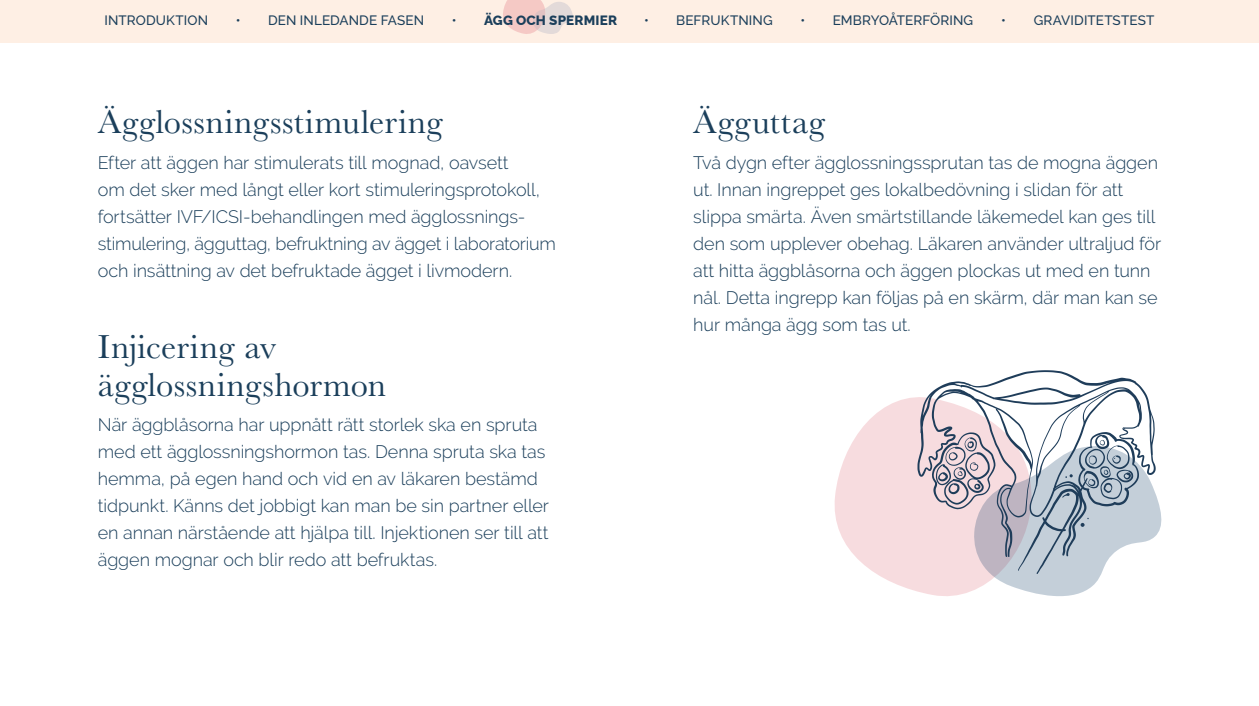
<style>
.page{position:relative;width:1259px;height:706px;background:#fff}
.page>*{position:absolute;margin:0;border:0;box-sizing:border-box;transform-origin:0 0}
.t1{font:34.5px/37.5px "Baskerville";letter-spacing:.015em;color:#1b3f5b}
.t2{font:300 18px/27px "Raleway";letter-spacing:-.005em;color:#1b3f5b}
.t3{font:500 13.5px "Raleway";letter-spacing:.01em;color:#1b3f5b}
.t4{font:800 13.5px "Raleway";letter-spacing:.015em;color:#1b3f5b}
.s1{font-weight:500}
</style>
<div class="page">
<svg style="left:834px;top:397px;width:98px;height:198px;fill:#f7dcdf"></svg>
<svg style="left:917px;top:370px;width:238px;height:204px"></svg>
<svg style="left:1030px;top:390px;width:6px;height:2px"></svg>
<svg style="left:932px;top:432px;width:229px;height:164px"></svg>
<div style="left:0;top:0;width:1259px;height:43px;background:#feefe4"></div>
<svg style="left:503px;top:0;width:70px;height:34px"></svg>
<p class="t3" style="left:104px;top:10px;width:105px">INTRODUKTION</p>
<p class="t3" style="left:236px;top:10px;width:190px">• DEN INLEDANDE FASEN</p>
<p class="t4" style="left:452px;top:10px;width:167px"><span class="s1">•</span> ÄGG OCH SPERMIER</p>
<p class="t3" style="left:644px;top:10px;width:130px">• BEFRUKTNING</p>
<p class="t3" style="left:800px;top:10px;width:174px">• EMBRYOÅTERFÖRING</p>
<p class="t3" style="left:1001px;top:10px;width:155px">• GRAVIDITETSTEST</p>
<h1 class="t1" style="left:98px;top:104px;width:346px">Ägglossningsstimulering</h1>
<p class="t2" style="left:98px;top:149px;width:460px">Efter att äggen har stimulerats till mognad, oavsett<br>om det sker med långt eller kort stimuleringsprotokoll, fortsätter IVF/ICSI-behandlingen med ägglossnings&shy;stimulering, ägguttag, befruktning av ägget i laboratorium och insättning av det befruktade ägget i livmodern.</p>
<h1 class="t1" style="left:98px;top:329px;width:290px">Injicering av ägglossningshormon</h1>
<p class="t2" style="left:98px;top:411px;width:453px">När äggblåsorna har uppnått rätt storlek ska en spruta med ett ägglossningshormon tas. Denna spruta ska tas hemma, på egen hand och vid en av läkaren bestämd tidpunkt. Känns det jobbigt kan man be sin partner eller en annan närstående att hjälpa till. Injektionen ser till att äggen mognar och blir redo att befruktas.</p>
<h1 class="t1" style="left:693px;top:104px;width:133px">Ägguttag</h1>
<p class="t2" style="left:693px;top:149px;width:469px">Två dygn efter ägglossningssprutan tas de mogna äggen ut. Innan ingreppet ges lokalbedövning i slidan för att slippa smärta. Även smärtstillande läkemedel kan ges till den som upplever obehag. Läkaren använder ultraljud för att hitta äggblåsorna och äggen plockas ut med en tunn nål. Detta ingrepp kan följas på en skärm, där man kan se hur många ägg som tas ut.</p>
</div>
